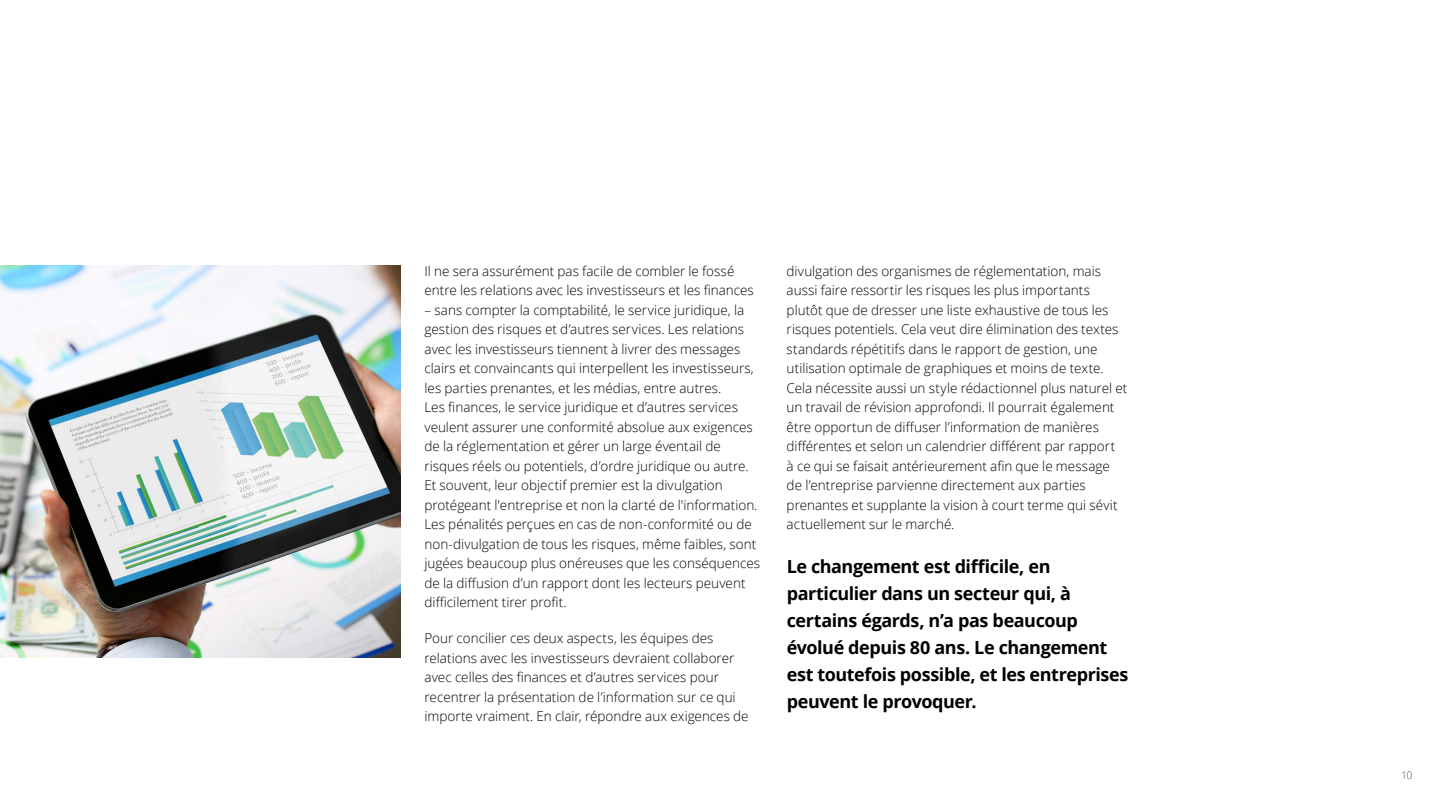
<style>
.page{position:relative;width:1440px;height:810px;background:#fff}
.page>*{position:absolute;margin:0;border:0;box-sizing:border-box;transform-origin:0 0}
.t1{font:700 18px/27px "Open Sans";letter-spacing:-.02em;color:#000}
.t2{font:300 13.5px/19.5px "Open Sans";color:#000}
.t3{font:300 10.5px "Open Sans";color:#53565a}
</style>
<div class="page">
<img style="left:0;top:266px;width:400px;height:391px">
<p class="t2" style="left:424px;top:261px;width:331px">Il ne sera assurément pas facile de combler le fossé entre les relations avec les investisseurs et les finances</p>
<p class="t2" style="left:424px;top:300px;width:337px">– sans compter la comptabilité, le service juridique, la gestion des risques et d’autres services. Les relations avec les investisseurs tiennent à livrer des messages clairs et convaincants qui interpellent les investisseurs, les parties prenantes, et les médias, entre autres.<br>Les finances, le service juridique et d’autres services veulent assurer une conformité absolue aux exigences de la réglementation et gérer un large éventail de risques réels ou potentiels, d’ordre juridique ou autre.<br>Et souvent, leur objectif premier est la divulgation protégeant l'entreprise et non la clarté de l'information.<br>Les pénalités perçues en cas de non-conformité ou de non-divulgation de tous les risques, même faibles, sont jugées beaucoup plus onéreuses que les conséquences de la diffusion d’un rapport dont les lecteurs peuvent difficilement tirer profit.</p>
<p class="t2" style="left:424px;top:628px;width:326px">Pour concilier ces deux aspects, les équipes des relations avec les investisseurs devraient collaborer avec celles des finances et d’autres services pour recentrer la présentation de l’information sur ce qui importe vraiment. En clair, répondre aux exigences de</p>
<p class="t2" style="left:787px;top:261px;width:342px">divulgation des organismes de réglementation, mais aussi faire ressortir les risques les plus importants plutôt que de dresser une liste exhaustive de tous les risques potentiels. Cela veut dire élimination des textes standards répétitifs dans le rapport de gestion, une utilisation optimale de graphiques et moins de texte.<br>Cela nécessite aussi un style rédactionnel plus naturel et un travail de révision approfondi. Il pourrait également être opportun de diffuser l’information de manières différentes et selon un calendrier différent par rapport<br>à ce qui se faisait antérieurement afin que le message de l’entreprise parvienne directement aux parties prenantes et supplante la vision à court terme qui sévit actuellement sur le marché.</p>
<h1 class="t1" style="left:787px;top:552px;width:343px">Le changement est difficile, en particulier dans un secteur qui, à certains égards, n’a pas beaucoup évolué depuis 80 ans. Le changement est toutefois possible, et les entreprises peuvent le provoquer.</h1>
<p class="t3" style="left:1401px;top:768px;width:13px">10</p>
</div>
